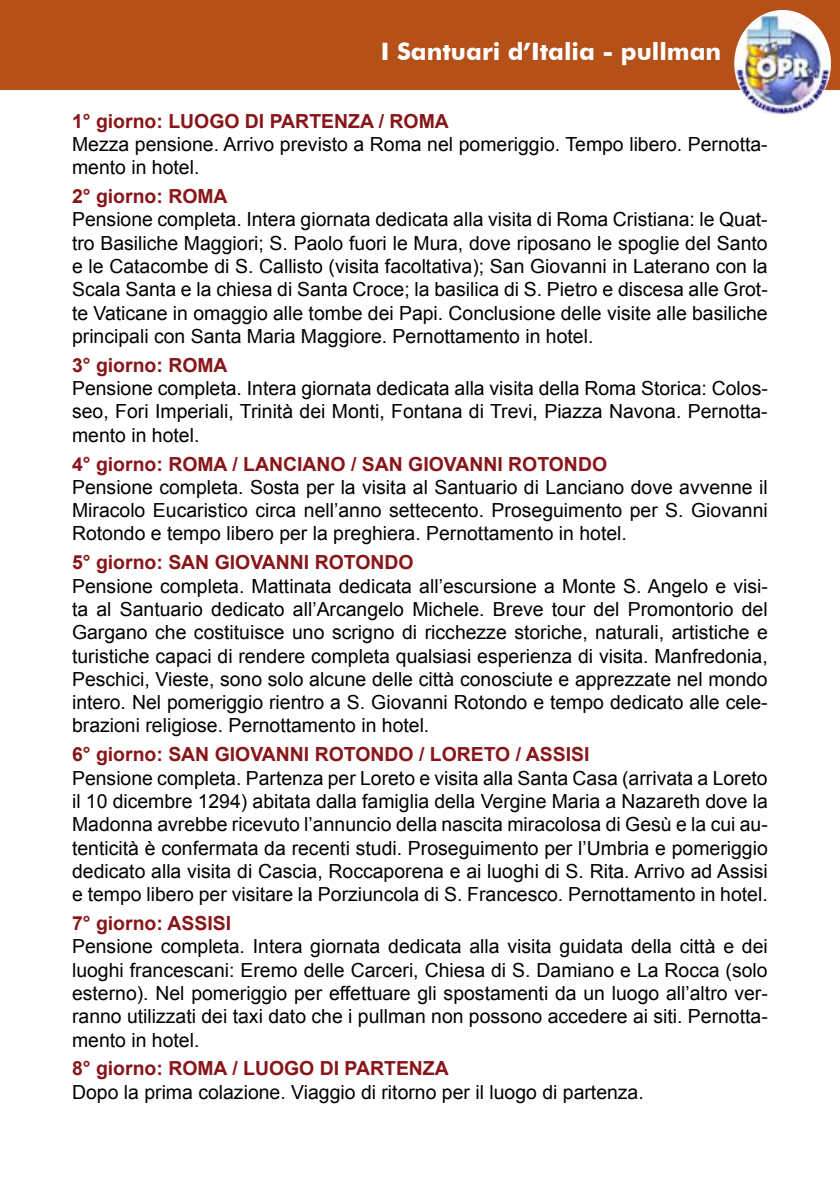
<style>
.page{position:relative;width:840px;height:1191px;background:#fff}
.page>*{position:absolute;margin:0;border:0;box-sizing:border-box;transform-origin:0 0}
.t1{font:700 24px "Futura BT";color:#fff}
.t2{font:19.4px/23.2px "Arial";color:#000;text-align:justify}
.t3{font:700 19.4px "Arial";color:#881519}
</style>
<div class="page">
<div style="left:0;top:0;width:839px;height:90px;background:#b45018"></div>
<img style="left:734px;top:10px;width:96px;height:107px">
<p class="t1" style="left:380px;top:37px;width:342px">I Santuari d’Italia - pullman</p>
<p class="t3" style="left:72px;top:110px;width:378px">1° giorno: LUOGO DI PARTENZA / ROMA</p>
<p class="t2" style="left:72px;top:132px;width:696px">Mezza pensione. Arrivo previsto a Roma nel pomeriggio. Tempo libero. Pernotta&shy;mento in hotel.</p>
<p class="t3" style="left:72px;top:185px;width:157px">2° giorno: ROMA</p>
<p class="t2" style="left:72px;top:208px;width:696px">Pensione completa. Intera giornata dedicata alla visita di Roma Cristiana: le Quat&shy;tro Basiliche Maggiori; S. Paolo fuori le Mura, dove riposano le spoglie del Santo e le Catacombe di S. Callisto (visita facoltativa); San Giovanni in Laterano con la Scala Santa e la chiesa di Santa Croce; la basilica di S. Pietro e discesa alle Grot&shy;te Vaticane in omaggio alle tombe dei Papi. Conclusione delle visite alle basiliche principali con Santa Maria Maggiore. Pernottamento in hotel.</p>
<p class="t3" style="left:72px;top:354px;width:157px">3° giorno: ROMA</p>
<p class="t2" style="left:72px;top:376px;width:696px">Pensione completa. Intera giornata dedicata alla visita della Roma Storica: Colos&shy;seo, Fori Imperiali, Trinità dei Monti, Fontana di Trevi, Piazza Navona. Pernotta&shy;mento in hotel.</p>
<p class="t3" style="left:72px;top:453px;width:536px">4° giorno: ROMA / LANCIANO / SAN GIOVANNI ROTONDO</p>
<p class="t2" style="left:72px;top:475px;width:696px">Pensione completa. Sosta per la visita al Santuario di Lanciano dove avvenne il Miracolo Eucaristico circa nell’anno settecento. Proseguimento per S. Giovanni Rotondo e tempo libero per la preghiera. Pernottamento in hotel.</p>
<p class="t3" style="left:72px;top:551px;width:343px">5° giorno: SAN GIOVANNI ROTONDO</p>
<p class="t2" style="left:72px;top:574px;width:697px">Pensione completa. Mattinata dedicata all’escursione a Monte S. Angelo e visi&shy;ta al Santuario dedicato all’Arcangelo Michele. Breve tour del Promontorio del Gargano che costituisce uno scrigno di ricchezze storiche, naturali, artistiche e turistiche capaci di rendere completa qualsiasi esperienza di visita. Manfredonia, Peschici, Vieste, sono solo alcune delle città conosciute e apprezzate nel mondo intero. Nel pomeriggio rientro a S. Giovanni Rotondo e tempo dedicato alle cele&shy;brazioni religiose. Pernottamento in hotel.</p>
<p class="t3" style="left:72px;top:743px;width:518px">6° giorno: SAN GIOVANNI ROTONDO / LORETO / ASSISI</p>
<p class="t2" style="left:72px;top:766px;width:697px">Pensione completa. Partenza per Loreto e visita alla Santa Casa (arrivata a Loreto il 10 dicembre 1294) abitata dalla famiglia della Vergine Maria a Nazareth dove la Madonna avrebbe ricevuto l’annuncio della nascita miracolosa di Gesù e la cui au&shy;tenticità è confermata da recenti studi. Proseguimento per l’Umbria e pomeriggio dedicato alla visita di Cascia, Roccaporena e ai luoghi di S. Rita. Arrivo ad Assisi e tempo libero per visitare la Porziuncola di S. Francesco. Pernottamento in hotel.</p>
<p class="t3" style="left:72px;top:912px;width:161px">7° giorno: ASSISI</p>
<p class="t2" style="left:72px;top:935px;width:696px">Pensione completa. Intera giornata dedicata alla visita guidata della città e dei luoghi francescani: Eremo delle Carceri, Chiesa di S. Damiano e La Rocca (solo esterno). Nel pomeriggio per effettuare gli spostamenti da un luogo all’altro ver&shy;ranno utilizzati dei taxi dato che i pullman non possono accedere ai siti. Pernotta&shy;mento in hotel.</p>
<p class="t3" style="left:72px;top:1057px;width:378px">8° giorno: ROMA / LUOGO DI PARTENZA</p>
<p class="t2" style="left:72px;top:1080px;width:573px">Dopo la prima colazione. Viaggio di ritorno per il luogo di partenza.</p>
</div>
